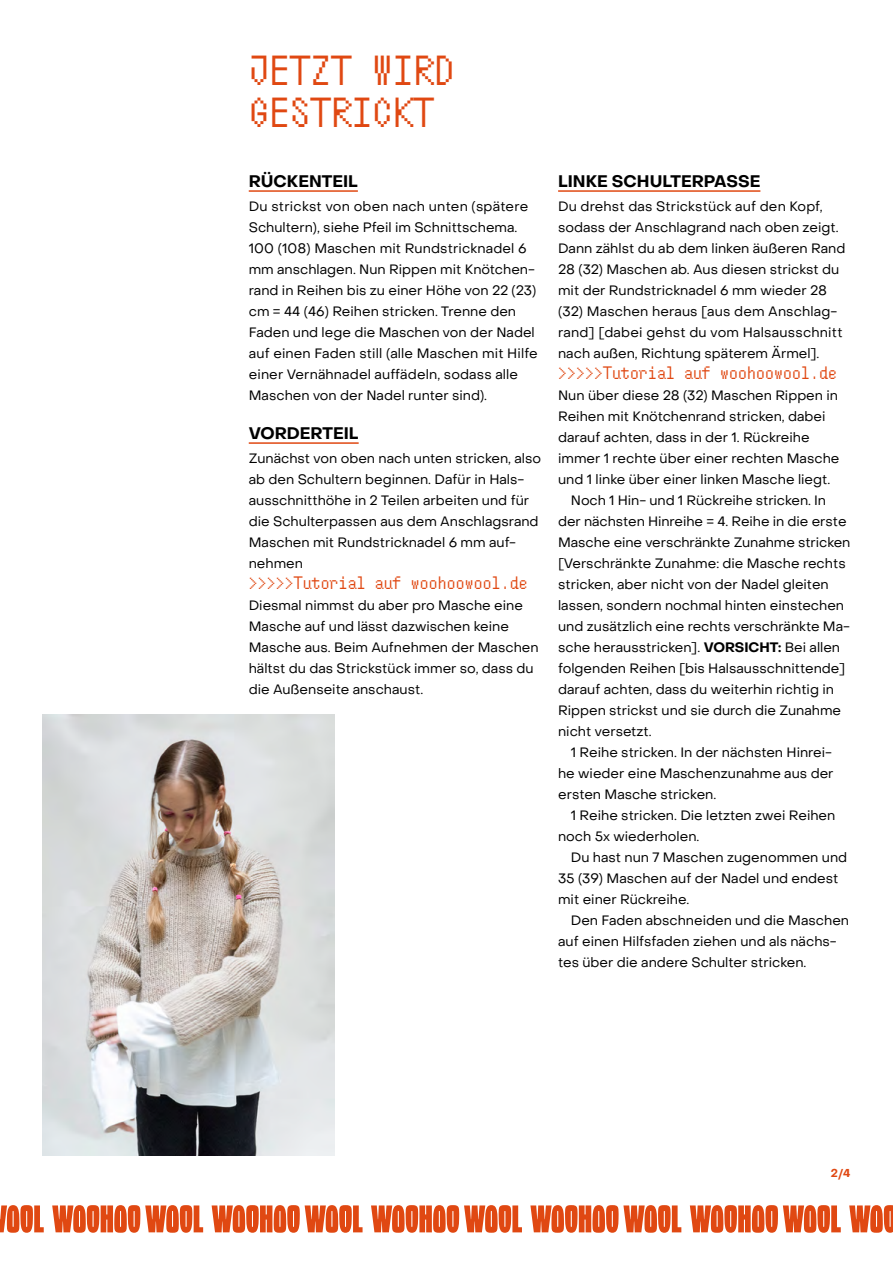
<style>
.page{position:relative;width:893px;height:1263px;background:#fff}
.page>*{position:absolute;margin:0;border:0;box-sizing:border-box;transform-origin:0 0}
.t1{font:42px/42px "So Low";color:#e04812}
.t2{font:18px "So Low";letter-spacing:.01em;color:#e04812}
.t3{font:700 16.5px "Object Sans";color:#000}
.t4{font:13.5px/21px "Object Sans";color:#000}
.t5{font:700 11.25px "Object Sans";color:#e04812}
.s1{font-weight:700}
</style>
<div class="page">
<hr style="left:249px;top:190px;width:109px;height:2px;background:#e04812">
<hr style="left:249px;top:442px;width:110px;height:2px;background:#e04812">
<hr style="left:558px;top:190px;width:202px;height:2px;background:#e04812">
<svg style="left:0;top:1205px;width:44px;height:28px"></svg>
<svg style="left:52px;top:1205px;width:151px;height:28px;background:#e87850"></svg>
<svg style="left:212px;top:1205px;width:151px;height:28px"></svg>
<svg style="left:371px;top:1205px;width:151px;height:28px;background:#e87850"></svg>
<svg style="left:530px;top:1205px;width:151px;height:28px;background:#e87850"></svg>
<svg style="left:690px;top:1205px;width:151px;height:28px"></svg>
<svg style="left:849px;top:1205px;width:44px;height:28px"></svg>
<img style="left:43px;top:715px;width:292px;height:441px">
<h1 class="t1" style="left:249px;top:50px;width:207px">JETZT WIRD<br>GESTRICKT</h1>
<p class="t3" style="left:249px;top:171px;width:111px">RÜCKENTEIL</p>
<p class="t4" style="left:249px;top:195px;width:290px">Du strickst von oben nach unten (spätere Schultern), siehe Pfeil im Schnittschema.<br>100 (108) Maschen mit Rundstricknadel 6 mm anschlagen. Nun Rippen mit Knötchen&shy;rand in Reihen bis zu einer Höhe von 22 (23) cm = 44 (46) Reihen stricken. Trenne den Faden und lege die Maschen von der Nadel auf einen Faden still (alle Maschen mit Hilfe einer Vernähnadel auffädeln, sodass alle Maschen von der Nadel runter sind).</p>
<p class="t3" style="left:249px;top:423px;width:111px">VORDERTEIL</p>
<p class="t4" style="left:249px;top:447px;width:294px">Zunächst von oben nach unten stricken, also ab den Schultern beginnen. Dafür in Hals&shy;ausschnitthöhe in 2 Teilen arbeiten und für die Schulterpassen aus dem Anschlagsrand Maschen mit Rundstricknadel 6 mm auf&shy;nehmen</p>
<h2 class="t2" style="left:249px;top:571px;width:280px">&gt;&gt;&gt;&gt;&gt;Tutorial auf woohoowool.de</h2>
<p class="t4" style="left:249px;top:594px;width:291px">Diesmal nimmst du aber pro Masche eine Masche auf und lässt dazwischen keine Masche aus. Beim Aufnehmen der Maschen hältst du das Strickstück immer so, dass du die Außenseite anschaust.</p>
<p class="t3" style="left:558px;top:171px;width:204px">LINKE SCHULTERPASSE</p>
<p class="t4" style="left:558px;top:195px;width:289px">Du drehst das Strickstück auf den Kopf, sodass der Anschlagrand nach oben zeigt.<br>Dann zählst du ab dem linken äußeren Rand 28 (32) Maschen ab. Aus diesen strickst du mit der Rundstricknadel 6 mm wieder 28 (32) Maschen heraus [aus dem Anschlag&shy;rand] [dabei gehst du vom Halsausschnitt nach außen, Richtung späterem Ärmel].</p>
<h2 class="t2" style="left:558px;top:361px;width:280px">&gt;&gt;&gt;&gt;&gt;Tutorial auf woohoowool.de</h2>
<p class="t4" style="left:558px;top:384px;width:281px">Nun über diese 28 (32) Maschen Rippen in</p>
<p class="t4" style="left:558px;top:405px;width:269px">Reihen mit Knötchenrand stricken, dabei</p>
<p class="t4" style="left:558px;top:426px;width:253px">darauf achten, dass in der 1. Rückreihe</p>
<p class="t4" style="left:558px;top:447px;width:283px">immer 1 rechte über einer rechten Masche</p>
<p class="t4" style="left:558px;top:468px;width:274px">und 1 linke über einer linken Masche liegt.</p>
<p class="t4" style="left:571px;top:489px;width:257px">Noch 1 Hin- und 1 Rückreihe stricken. In</p>
<p class="t4" style="left:558px;top:510px;width:290px">der nächsten Hinreihe = 4. Reihe in die erste</p>
<p class="t4" style="left:558px;top:531px;width:294px">Masche eine verschränkte Zunahme stricken</p>
<p class="t4" style="left:558px;top:552px;width:289px">[Verschränkte Zunahme: die Masche rechts</p>
<p class="t4" style="left:558px;top:573px;width:272px">stricken, aber nicht von der Nadel gleiten</p>
<p class="t4" style="left:558px;top:594px;width:287px">lassen, sondern nochmal hinten einstechen</p>
<p class="t4" style="left:558px;top:615px;width:294px">und zusätzlich eine rechts verschränkte Ma-</p>
<p class="t4" style="left:558px;top:636px;width:283px">sche herausstricken]. <span class="s1">VORSICHT:</span> Bei allen</p>
<p class="t4" style="left:558px;top:657px;width:289px">folgenden Reihen [bis Halsausschnittende]</p>
<p class="t4" style="left:558px;top:678px;width:277px">darauf achten, dass du weiterhin richtig in</p>
<p class="t4" style="left:558px;top:699px;width:284px">Rippen strickst und sie durch die Zunahme</p>
<p class="t4" style="left:558px;top:720px;width:95px">nicht versetzt.</p>
<p class="t4" style="left:571px;top:741px;width:263px">1 Reihe stricken. In der nächsten Hinrei-</p>
<p class="t4" style="left:558px;top:762px;width:277px">he wieder eine Maschenzunahme aus der</p>
<p class="t4" style="left:558px;top:783px;width:160px">ersten Masche stricken.</p>
<p class="t4" style="left:571px;top:804px;width:266px">1 Reihe stricken. Die letzten zwei Reihen</p>
<p class="t4" style="left:558px;top:825px;width:143px">noch 5x wiederholen.</p>
<p class="t4" style="left:571px;top:847px;width:278px">Du hast nun 7 Maschen zugenommen und</p>
<p class="t4" style="left:558px;top:868px;width:282px">35 (39) Maschen auf der Nadel und endest</p>
<p class="t4" style="left:558px;top:889px;width:133px">mit einer Rückreihe.</p>
<p class="t4" style="left:571px;top:910px;width:280px">Den Faden abschneiden und die Maschen</p>
<p class="t4" style="left:558px;top:931px;width:280px">auf einen Hilfsfaden ziehen und als nächs-</p>
<p class="t4" style="left:558px;top:952px;width:250px">tes über die andere Schulter stricken.</p>
<p class="t5" style="left:831px;top:1166px;width:21px">2/4</p>
</div>
